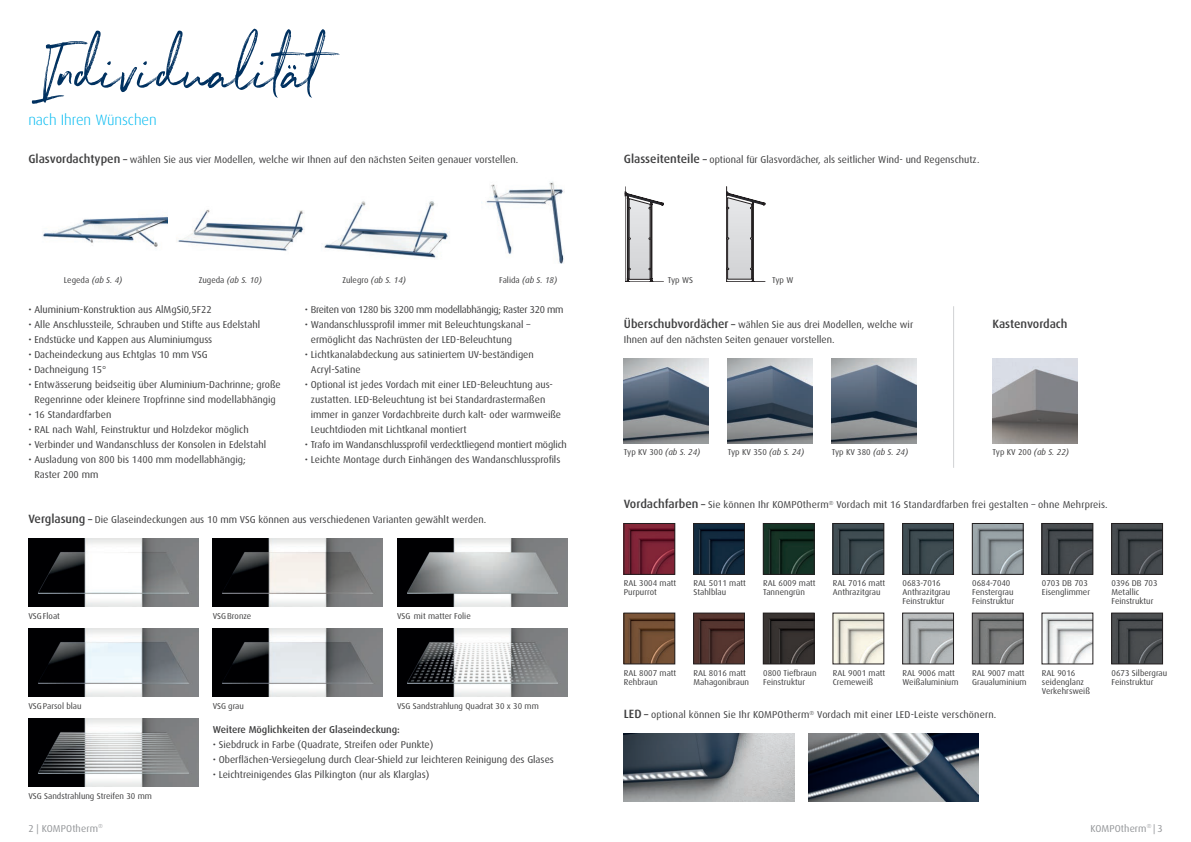
<style>
.page{position:relative;width:1191px;height:842px;background:#fff}
.page>*{position:absolute;margin:0;border:0;box-sizing:border-box;transform-origin:0 0}
.t1{font:70px "Northwell";color:#003160}
.t2{font:300 15px "Dax";letter-spacing:-.005em;color:#00baf1}
.t3{font:500 12px "Dax";letter-spacing:-.005em;color:#3e3e3f}
.t4{font:10px/15px "Dax";color:#3e3e3f}
.t5{font:10px "Dax";letter-spacing:-.03em;color:#3e3e3f}
.t6{font:500 10px "Dax";color:#3e3e3f}
.t7{font:10px "Dax";letter-spacing:.01em;color:#939598}
.t8{font:8.5px/9px "Dax";color:#3e3e3f}
.t9{font:italic 8.5px "Dax";color:#3e3e3f}
.s1{font-weight:500;font-size:12px}
.s2{font-weight:700}
.s3{font-style:normal}
.s4{font-style:italic}
</style>
<div class="page">
<img style="left:42px;top:215px;width:126px;height:32px">
<img style="left:176px;top:209px;width:129px;height:42px">
<img style="left:324px;top:201px;width:126px;height:57px">
<img style="left:481px;top:181px;width:83px;height:83px">
<hr style="left:625px;top:187px;width:1px;height:95px;background:#231f20">
<hr style="left:625px;top:282px;width:38px;height:1px;background:#231f20">
<hr style="left:721px;top:187px;width:1px;height:95px;background:#231f20">
<svg style="left:625px;top:192px;width:39px;height:90px"></svg>
<img style="left:626px;top:525px;width:47px;height:47px">
<div style="left:624px;top:523px;width:51px;height:51px;border:1px solid #231f20"></div>
<img style="left:695px;top:525px;width:47px;height:47px">
<div style="left:693px;top:523px;width:51px;height:51px;border:1px solid #231f20"></div>
<img style="left:765px;top:525px;width:47px;height:47px">
<div style="left:763px;top:523px;width:51px;height:51px;border:1px solid #231f20"></div>
<img style="left:1044px;top:525px;width:47px;height:47px">
<div style="left:1042px;top:523px;width:51px;height:51px;border:1px solid #231f20"></div>
<img style="left:1113px;top:525px;width:47px;height:47px">
<div style="left:1111px;top:523px;width:51px;height:51px;border:1px solid #231f20"></div>
<img style="left:974px;top:525px;width:47px;height:47px">
<div style="left:972px;top:523px;width:51px;height:51px;border:1px solid #231f20"></div>
<img style="left:904px;top:525px;width:47px;height:47px">
<div style="left:902px;top:523px;width:51px;height:51px;border:1px solid #231f20"></div>
<img style="left:835px;top:525px;width:47px;height:47px">
<div style="left:833px;top:523px;width:51px;height:51px;border:1px solid #231f20"></div>
<img style="left:1044px;top:615px;width:47px;height:47px">
<img style="left:1113px;top:615px;width:47px;height:47px">
<div style="left:1111px;top:613px;width:51px;height:51px;border:1px solid #231f20"></div>
<img style="left:835px;top:615px;width:47px;height:47px">
<img style="left:904px;top:615px;width:47px;height:47px">
<div style="left:902px;top:613px;width:51px;height:51px;border:1px solid #231f20"></div>
<img style="left:974px;top:615px;width:47px;height:47px">
<div style="left:972px;top:613px;width:51px;height:51px;border:1px solid #231f20"></div>
<img style="left:626px;top:615px;width:47px;height:47px">
<div style="left:624px;top:613px;width:51px;height:51px;border:1px solid #231f20"></div>
<img style="left:695px;top:615px;width:47px;height:47px">
<div style="left:693px;top:613px;width:51px;height:51px;border:1px solid #231f20"></div>
<img style="left:765px;top:615px;width:47px;height:47px">
<div style="left:763px;top:613px;width:51px;height:51px;border:1px solid #231f20"></div>
<hr style="left:717px;top:187px;width:1px;height:95px;background:#231f20">
<hr style="left:726px;top:187px;width:1px;height:95px;background:#231f20">
<svg style="left:717px;top:192px;width:48px;height:90px"></svg>
<img style="left:624px;top:733px;width:170px;height:68px">
<img style="left:808px;top:733px;width:170px;height:68px">
<img style="left:624px;top:358px;width:85px;height:85px">
<img style="left:728px;top:358px;width:85px;height:85px">
<img style="left:992px;top:358px;width:85px;height:85px">
<img style="left:28px;top:538px;width:170px;height:68px">
<img style="left:213px;top:538px;width:170px;height:68px">
<img style="left:397px;top:538px;width:170px;height:68px">
<img style="left:28px;top:628px;width:170px;height:68px">
<img style="left:213px;top:628px;width:170px;height:68px">
<img style="left:397px;top:628px;width:170px;height:68px">
<img style="left:28px;top:718px;width:170px;height:68px">
<hr style="left:953px;top:306px;width:1px;height:162px;background:#d1d2d4">
<img style="left:831px;top:358px;width:85px;height:85px">
<h1 class="t1" style="left:43px;top:22px;width:278px">Individualität</h1>
<h2 class="t2" style="left:28px;top:112px;width:130px">nach Ihren Wünschen</h2>
<p class="t4" style="left:28px;top:152px;width:491px"><span class="s1">Glasvordachtypen</span> <span class="s2">–</span> wählen Sie aus vier Modellen, welche wir Ihnen auf den nächsten Seiten genauer vorstellen.</p>
<p class="t4" style="left:624px;top:152px;width:357px"><span class="s1">Glasseitenteile</span> <span class="s2">–</span> optional für Glasvordächer, als seitlicher Wind- und Regenschutz.</p>
<p class="t9" style="left:64px;top:276px;width:60px"><span class="s3">Legeda</span> (ab S. 4)</p>
<p class="t9" style="left:199px;top:276px;width:65px"><span class="s3">Zugeda</span> (ab S. 10)</p>
<p class="t9" style="left:342px;top:276px;width:65px"><span class="s3">Zulegro</span> (ab S. 14)</p>
<p class="t9" style="left:499px;top:276px;width:59px"><span class="s3">Falida</span> (ab S. 18)</p>
<p class="t4" style="left:28px;top:302px;width:185px">• Aluminium-Konstruktion aus AlMgSi0,5F22</p>
<p class="t4" style="left:28px;top:317px;width:233px">• Alle Anschlussteile, Schrauben und Stifte aus Edelstahl</p>
<p class="t4" style="left:28px;top:332px;width:185px">• Endstücke und Kappen aus Aluminiumguss</p>
<p class="t4" style="left:28px;top:347px;width:181px">• Dacheindeckung aus Echtglas 10 mm VSG</p>
<p class="t4" style="left:28px;top:362px;width:79px">• Dachneigung 15°</p>
<p class="t4" style="left:28px;top:377px;width:254px;text-align:center">• Entwässerung beidseitig über Aluminium-Dachrinne; große<br>Regenrinne oder kleinere Tropfrinne sind modellabhängig</p>
<p class="t4" style="left:28px;top:407px;width:84px">• 16 Standardfarben</p>
<p class="t4" style="left:28px;top:422px;width:222px">• RAL nach Wahl, Feinstruktur und Holzdekor möglich</p>
<p class="t4" style="left:28px;top:437px;width:239px">• Verbinder und Wandanschluss der Konsolen in Edelstahl</p>
<p class="t4" style="left:34px;top:452px;width:213px;text-indent:-6px">• Ausladung von 800 bis 1400 mm modellabhängig;<br>Raster 200 mm</p>
<p class="t5" style="left:305px;top:304px;width:260px">• Breiten von 1280 bis 3200 mm modellabhängig; Raster 320 mm</p>
<p class="t4" style="left:311px;top:317px;width:221px;text-indent:-6px">• Wandanschlussprofil immer mit Beleuchtungskanal – ermöglicht das Nachrüsten der LED-Beleuchtung</p>
<p class="t4" style="left:311px;top:347px;width:224px;text-indent:-6px">• Lichtkanalabdeckung aus satiniertem UV-beständigen<br>Acryl-Satine</p>
<p class="t4" style="left:311px;top:377px;width:252px;text-indent:-6px">• Optional ist jedes Vordach mit einer LED-Beleuchtung aus&shy;zustatten. LED-Beleuchtung ist bei Standardrastermaßen immer in ganzer Vordachbreite durch kalt- oder warmweiße Leuchtdioden mit Lichtkanal montiert</p>
<p class="t4" style="left:305px;top:437px;width:264px">• Trafo im Wandanschlussprofil verdecktliegend montiert möglich</p>
<p class="t4" style="left:305px;top:452px;width:257px">• Leichte Montage durch Einhängen des Wandanschlussprofils</p>
<p class="t4" style="left:28px;top:512px;width:459px"><span class="s1">Verglasung</span> <span class="s2">–</span> Die Glaseindeckungen aus 10 mm VSG können aus verschiedenen Varianten gewählt werden.</p>
<p class="t8" style="left:28px;top:611px;width:33px">VSGFloat</p>
<p class="t8" style="left:213px;top:611px;width:40px">VSGBronze</p>
<p class="t8" style="left:397px;top:611px;width:75px">VSG mit matter Folie</p>
<p class="t8" style="left:28px;top:701px;width:55px">VSGParsol blau</p>
<p class="t8" style="left:213px;top:701px;width:33px">VSG grau</p>
<p class="t8" style="left:397px;top:701px;width:143px">VSG Sandstrahlung Quadrat 30 x 30 mm</p>
<p class="t8" style="left:28px;top:791px;width:125px">VSG Sandstrahlung Streifen 30 mm</p>
<p class="t6" style="left:213px;top:724px;width:189px">Weitere Möglichkeiten der Glaseindeckung:</p>
<p class="t4" style="left:213px;top:737px;width:222px">• Siebdruck in Farbe (Quadrate, Streifen oder Punkte)</p>
<p class="t4" style="left:213px;top:752px;width:343px">• Oberflächen-Versiegelung durch Clear-Shield zur leichteren Reinigung des Glases</p>
<p class="t4" style="left:213px;top:767px;width:218px">• Leichtreinigendes Glas Pilkington (nur als Klarglas)</p>
<p class="t8" style="left:668px;top:276px;width:27px">Typ WS</p>
<p class="t8" style="left:772px;top:276px;width:23px">Typ W</p>
<p class="t4" style="left:624px;top:317px;width:291px"><span class="s1">Überschubvordächer</span> <span class="s2">–</span> wählen Sie aus drei Modellen, welche wir<br>Ihnen auf den nächsten Seiten genauer vorstellen.</p>
<p class="t3" style="left:992px;top:317px;width:77px">Kastenvordach</p>
<p class="t8" style="left:624px;top:448px;width:78px">Typ KV 300 <span class="s4">(ab S. 24)</span></p>
<p class="t8" style="left:728px;top:448px;width:78px">Typ KV 350 <span class="s4">(ab S. 24)</span></p>
<p class="t8" style="left:992px;top:448px;width:78px">Typ KV 200 <span class="s4">(ab S. 22)</span></p>
<p class="t8" style="left:831px;top:448px;width:78px">Typ KV 380 <span class="s4">(ab S. 24)</span></p>
<p class="t4" style="left:624px;top:497px;width:485px"><span class="s1">Vordachfarben</span> <span class="s2">–</span> Sie können Ihr KOMPOtherm<sup>®</sup> Vordach mit 16 Standardfarben frei gestalten – ohne Mehrpreis.</p>
<p class="t8" style="left:624px;top:579px;width:54px">RAL 3004 matt<br>Purpurrot</p>
<p class="t8" style="left:693px;top:579px;width:54px">RAL 5011 matt<br>Stahlblau</p>
<p class="t8" style="left:763px;top:579px;width:54px">RAL 6009 matt<br>Tannengrün</p>
<p class="t8" style="left:833px;top:579px;width:54px">RAL 7016 matt<br>Anthrazitgrau</p>
<p class="t8" style="left:902px;top:579px;width:49px">0683-7016<br>Anthrazitgrau<br>Feinstruktur</p>
<p class="t8" style="left:972px;top:579px;width:43px">0684-7040<br>Fenstergrau<br>Feinstruktur</p>
<p class="t8" style="left:1042px;top:579px;width:50px">0703 DB 703<br>Eisenglimmer</p>
<p class="t8" style="left:1111px;top:579px;width:47px">0396 DB 703<br>Metallic<br>Feinstruktur</p>
<p class="t8" style="left:624px;top:668px;width:54px">RAL 8007 matt<br>Rehbraun</p>
<p class="t8" style="left:693px;top:668px;width:57px">RAL 8016 matt<br>Mahagonibraun</p>
<p class="t8" style="left:763px;top:668px;width:55px">0800 Tiefbraun<br>Feinstruktur</p>
<p class="t8" style="left:833px;top:668px;width:54px">RAL 9001 matt<br>Cremeweiß</p>
<p class="t8" style="left:972px;top:668px;width:56px">RAL 9007 matt<br>Graualuminium</p>
<p class="t8" style="left:902px;top:668px;width:57px">RAL 9006 matt<br>Weißaluminium</p>
<p class="t8" style="left:1042px;top:668px;width:50px">RAL 9016 seidenglanz<br>Verkehrsweiß</p>
<p class="t8" style="left:1111px;top:668px;width:57px">0673 Silbergrau<br>Feinstruktur</p>
<p class="t4" style="left:624px;top:707px;width:374px"><span class="s1">LED</span> <span class="s2">–</span> optional können Sie Ihr KOMPOtherm<sup>®</sup> Vordach mit einer LED-Leiste verschönern.</p>
<p class="t7" style="left:28px;top:823px;width:76px">2 | KOMPOtherm<sup>®</sup></p>
<p class="t7" style="left:1090px;top:823px;width:74px">KOMPOtherm<sup>®</sup> | 3</p>
</div>
